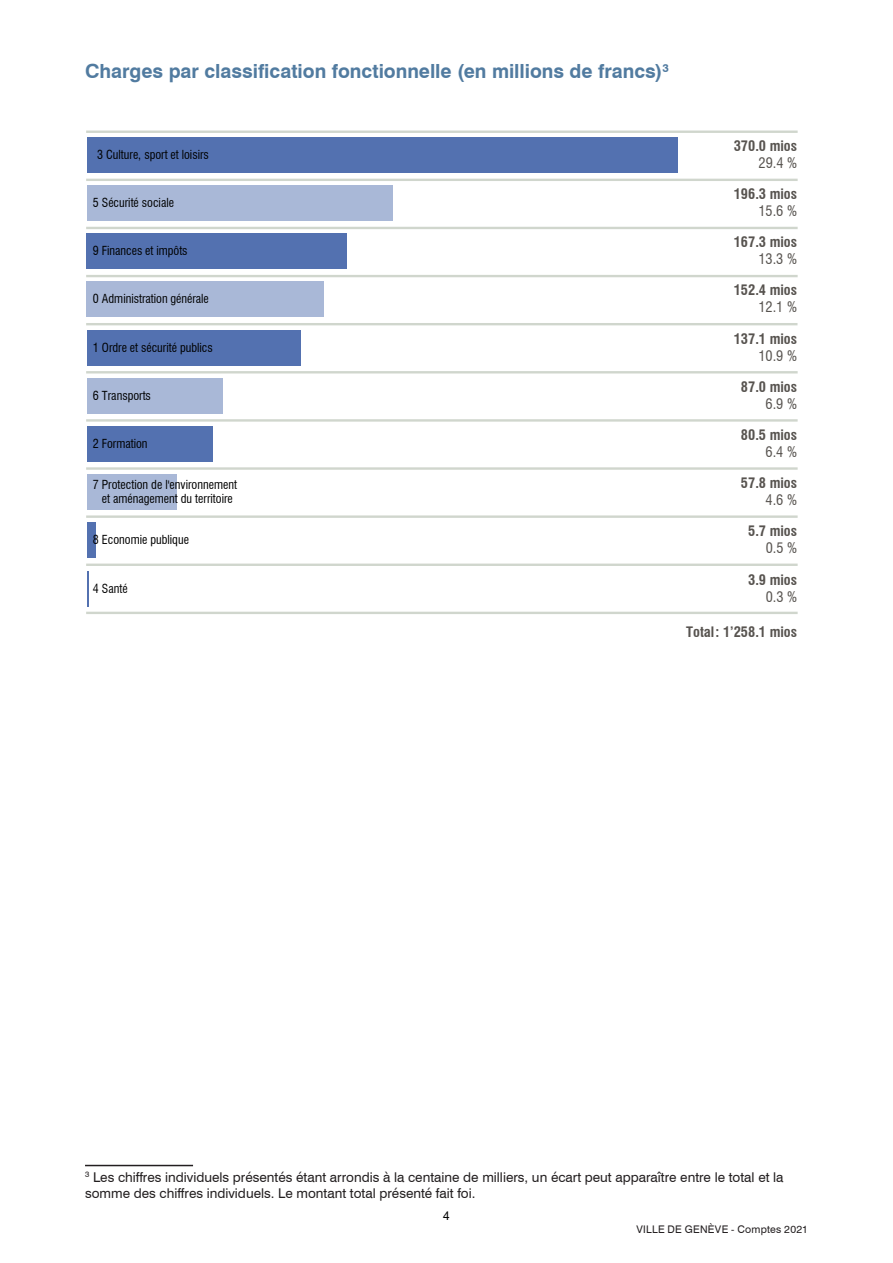
<style>
.page{position:relative;width:893px;height:1263px;background:#fff}
.page>*{position:absolute;margin:0;border:0;box-sizing:border-box;transform-origin:0 0}
.TdM_03{font:700 19.5px "Swiss 721 BT";color:#517ba0}
.t1{font:700 condensed 14.1px/17.1px "Swiss 721 BT";color:#57534f;text-align:right}
.t2{font:13.5px/16.2px "Swiss 721 BT";color:#231f20}
.t3{font:condensed 12.15px/14.5px "Swiss 721 BT";color:#000101;text-align:center}
.t4{font:12px "Arial";color:#000}
.t5{font:10.5px "Swiss 721 BT";letter-spacing:.025em;color:#231f20}
.s1{font-weight:400}
</style>
<div class="page">
<hr style="left:85px;top:1165px;width:108px;height:1px;background:#231f20">
<hr style="left:86px;top:131px;width:712px;height:2px;background:#d0d6cd">
<hr style="left:86px;top:179px;width:712px;height:2px;background:#d0d6cd">
<hr style="left:86px;top:227px;width:712px;height:2px;background:#d0d6cd">
<hr style="left:86px;top:275px;width:712px;height:2px;background:#d0d6cd">
<hr style="left:86px;top:323px;width:711px;height:2px;background:#d0d6cd">
<hr style="left:86px;top:371px;width:712px;height:2px;background:#d0d6cd">
<hr style="left:86px;top:419px;width:712px;height:3px;background:#d0d6cd">
<hr style="left:86px;top:467px;width:712px;height:3px;background:#d0d6cd">
<hr style="left:86px;top:515px;width:712px;height:3px;background:#d0d6cd">
<hr style="left:86px;top:563px;width:712px;height:3px;background:#d0d6cd">
<hr style="left:86px;top:612px;width:712px;height:2px;background:#d0d6cd">
<hr style="left:87px;top:571px;width:1px;height:36px;background:#5371b0">
<div style="left:87px;top:523px;width:9px;height:35px;background:#5371b0"></div>
<div style="left:87px;top:474px;width:90px;height:36px;background:#a9b8d7"></div>
<div style="left:87px;top:427px;width:125px;height:35px;background:#5371b0"></div>
<div style="left:87px;top:378px;width:135px;height:36px;background:#a9b8d7"></div>
<div style="left:87px;top:330px;width:213px;height:35px;background:#5371b0"></div>
<div style="left:87px;top:282px;width:237px;height:35px;background:#a9b8d7"></div>
<div style="left:87px;top:234px;width:260px;height:35px;background:#5371b0"></div>
<div style="left:87px;top:186px;width:305px;height:35px;background:#a9b8d7"></div>
<div style="left:87px;top:137px;width:591px;height:35px;background:#5371b0"></div>
<p class="TdM_03" style="left:85px;top:59px;width:585px">Charges par classification fonctionnelle (en millions de francs)<sup>3</sup></p>
<p class="t3" style="left:97px;top:147px;width:113px">3 Culture, sport et loisirs</p>
<p class="t3" style="left:93px;top:195px;width:83px">5 Sécurité sociale</p>
<p class="t3" style="left:93px;top:244px;width:96px">9 Finances et impôts</p>
<p class="t3" style="left:93px;top:292px;width:117px">0 Administration générale</p>
<p class="t3" style="left:93px;top:340px;width:121px">1 Ordre et sécurité publics</p>
<p class="t3" style="left:93px;top:388px;width:60px">6 Transports</p>
<p class="t3" style="left:93px;top:436px;width:56px">2 Formation</p>
<p class="t3" style="left:93px;top:477px;width:146px">7 Protection de l'environnement et aménagement du territoire</p>
<p class="t3" style="left:93px;top:532px;width:98px">8 Economie publique</p>
<p class="t3" style="left:93px;top:581px;width:36px">4 Santé</p>
<p class="t1" style="left:734px;top:137px;width:65px">370.0 mios<br><span class="s1">29.4 %</span></p>
<p class="t1" style="left:734px;top:185px;width:65px">196.3 mios<br><span class="s1">15.6 %</span></p>
<p class="t1" style="left:734px;top:234px;width:65px">167.3 mios<br><span class="s1">13.3 %</span></p>
<p class="t1" style="left:734px;top:282px;width:65px">152.4 mios<br><span class="s1">12.1 %</span></p>
<p class="t1" style="left:734px;top:330px;width:65px">137.1 mios<br><span class="s1">10.9 %</span></p>
<p class="t1" style="left:741px;top:378px;width:58px">87.0 mios<br><span class="s1">6.9 %</span></p>
<p class="t1" style="left:741px;top:427px;width:58px">80.5 mios<br><span class="s1">6.4 %</span></p>
<p class="t1" style="left:741px;top:474px;width:58px">57.8 mios<br><span class="s1">4.6 %</span></p>
<p class="t1" style="left:748px;top:523px;width:50px">5.7 mios<br><span class="s1">0.5 %</span></p>
<p class="t1" style="left:748px;top:571px;width:50px">3.9 mios<br><span class="s1">0.3 %</span></p>
<p class="t1" style="left:686px;top:623px;width:112px">Total: 1’258.1 mios</p>
<p class="t2" style="left:85px;top:1169px;width:700px"><sup>3</sup> Les chiffres individuels présentés étant arrondis à la centaine de milliers, un écart peut apparaître entre le total et la somme des chiffres individuels. Le montant total présenté fait foi.</p>
<p class="t4" style="left:443px;top:1207px;width:8px">4</p>
<p class="t5" style="left:637px;top:1222px;width:173px">VILLE DE GENÈVE - Comptes 2021</p>
</div>
